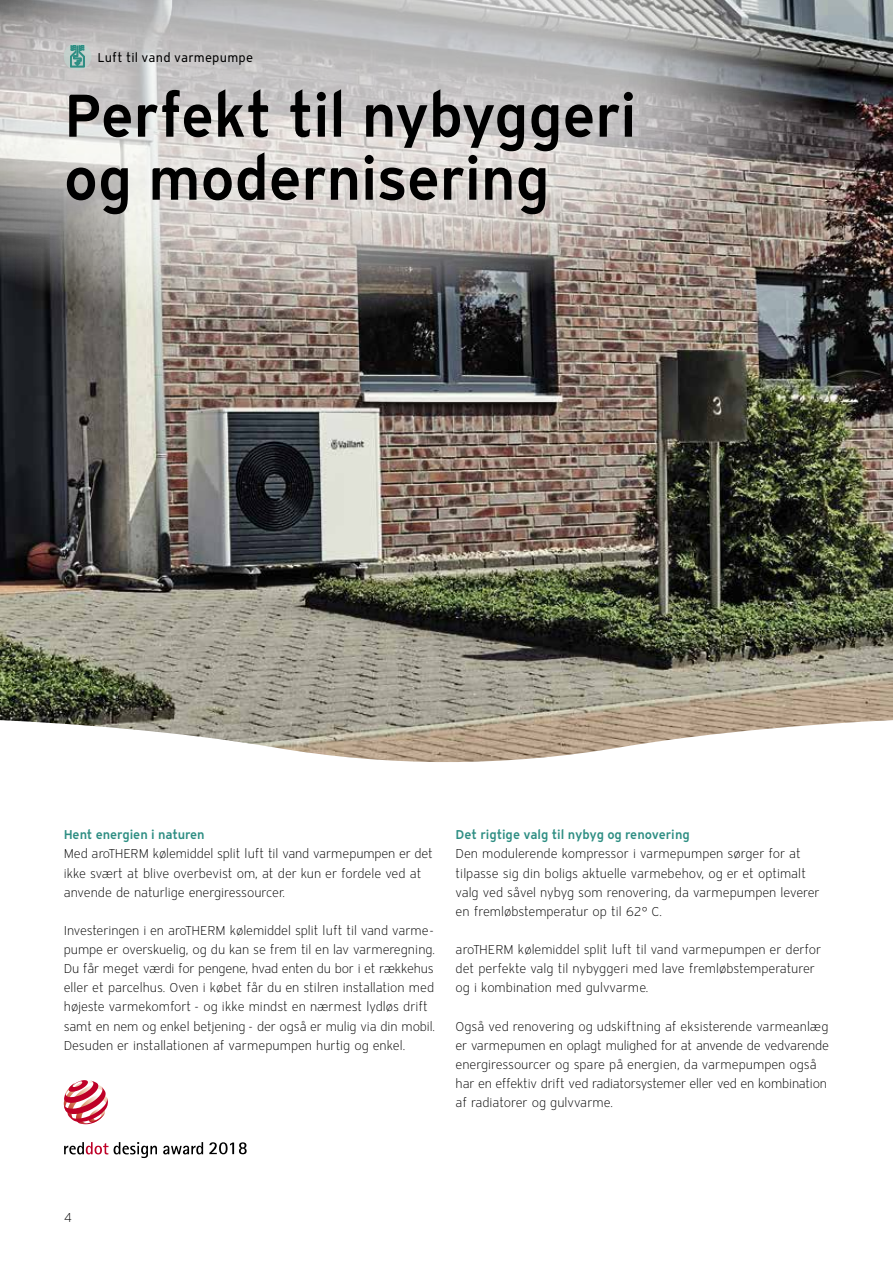
<style>
.page{position:relative;width:893px;height:1263px;background:#fff}
.page>*{position:absolute;margin:0;border:0;box-sizing:border-box;transform-origin:0 0}
.t1{font:600 60px/63px "Vaillant 16";letter-spacing:-.01em;color:#000}
.t2{font:300 12.75px/19.2px "Vaillant 16";letter-spacing:-.01em;color:#000}
.t3{font:600 12.75px "Vaillant 16";color:#2e8e83}
.t4{font:12.75px "Vaillant 16";letter-spacing:.015em;color:#000}
</style>
<div class="page">
<img style="left:0;top:0;width:893px;height:719px">
<svg style="left:0;top:719px;width:893px;height:43px"></svg>
<svg style="left:0;top:0;width:834px;height:334px;background:#aaa6a3"></svg>
<svg style="left:64px;top:43px;width:27px;height:28px"></svg>
<svg style="left:70px;top:45px;width:15px;height:22px"></svg>
<svg style="left:64px;top:1142px;width:93px;height:16px"></svg>
<svg style="left:163px;top:1142px;width:40px;height:12px"></svg>
<svg style="left:64px;top:1080px;width:44px;height:44px"></svg>
<svg style="left:209px;top:1142px;width:38px;height:12px"></svg>
<p class="t4" style="left:98px;top:49px;width:157px">Luft til vand varmepumpe</p>
<h1 class="t1" style="left:64px;top:82px;width:575px">Perfekt til nybyggeri og modernisering</h1>
<p class="t3" style="left:64px;top:826px;width:142px">Hent energien i naturen</p>
<p class="t2" style="left:64px;top:844px;width:371px">Med aroTHERM kølemiddel split luft til vand varmepumpen er det ikke svært at blive overbevist om, at der kun er fordele ved at anvende de naturlige energiressourcer.</p>
<p class="t2" style="left:64px;top:921px;width:373px">Investeringen i en aroTHERM kølemiddel split luft til vand varme&shy;pumpe er overskuelig, og du kan se frem til en lav varmeregning.<br>Du får meget værdi for pengene, hvad enten du bor i et rækkehus eller et parcelhus. Oven i købet får du en stilren installation med højeste varmekomfort - og ikke mindst en nærmest lydløs drift samt en nem og enkel betjening - der også er mulig via din mobil.<br>Desuden er installationen af varmepumpen hurtig og enkel.</p>
<p class="t3" style="left:456px;top:826px;width:236px">Det rigtige valg til nybyg og renovering</p>
<p class="t2" style="left:456px;top:844px;width:366px">Den modulerende kompressor i varmepumpen sørger for at tilpasse sig din boligs aktuelle varmebehov, og er et optimalt valg ved såvel nybyg som renovering, da varmepumpen leverer en fremløbstemperatur op til 62° C.</p>
<p class="t2" style="left:456px;top:940px;width:367px">aroTHERM kølemiddel split luft til vand varmepumpen er derfor det perfekte valg til nybyggeri med lave fremløbstemperaturer og i kombination med gulvvarme.</p>
<p class="t2" style="left:456px;top:1016px;width:375px">Også ved renovering og udskiftning af eksisterende varmeanlæg er varmepumen en oplagt mulighed for at anvende de vedvarende energiressourcer og spare på energien, da varmepumpen også har en effektiv drift ved radiatorsystemer eller ved en kombination af radiatorer og gulvvarme.</p>
<p class="t2" style="left:64px;top:1208px;width:10px">4</p>
</div>
